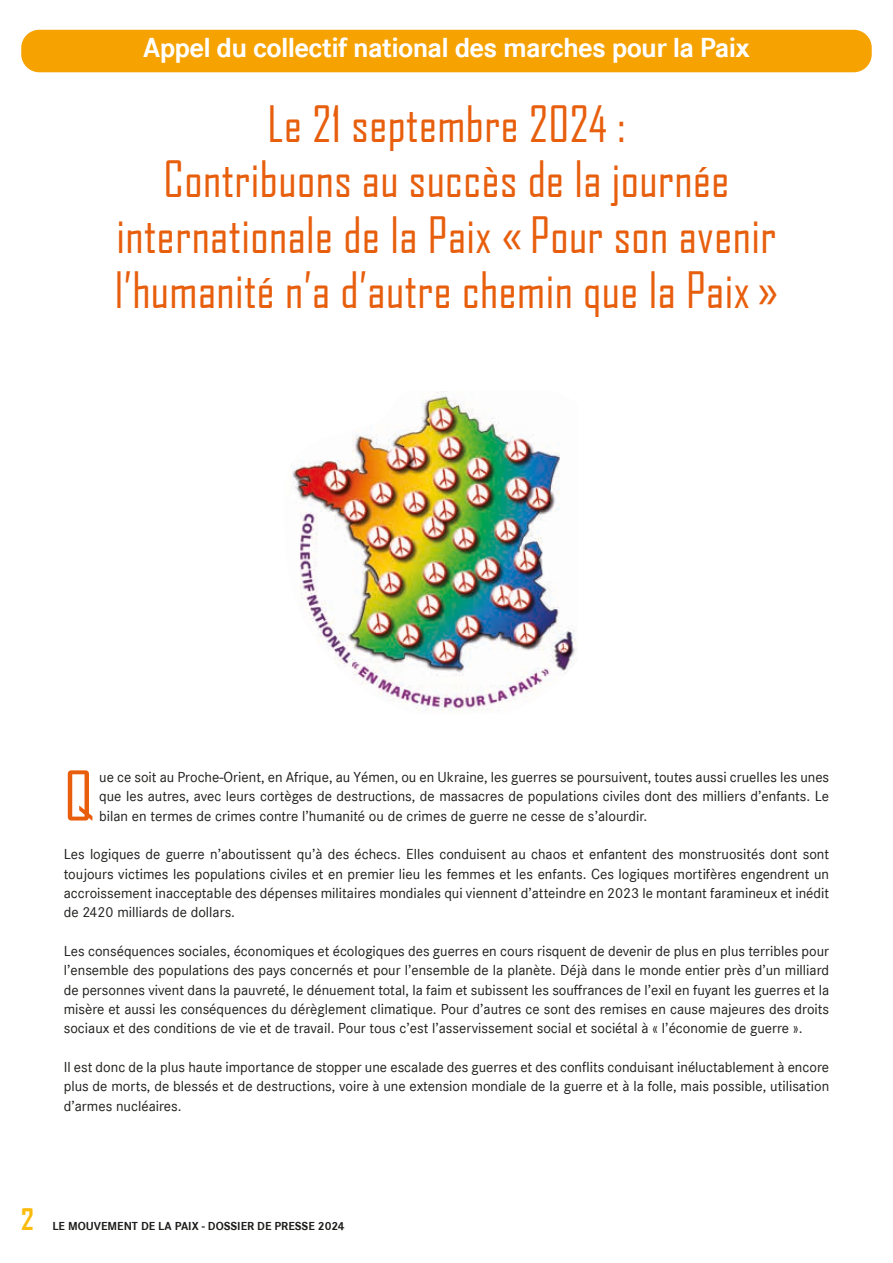
<style>
.page{position:relative;width:893px;height:1263px;background:#fff}
.page>*{position:absolute;margin:0;border:0;box-sizing:border-box;transform-origin:0 0}
.t1{font:65.7px "Agency FB";color:#e85e0d}
.t2{font:48px/55.5px "Agency FB";letter-spacing:.01em;color:#e75e0d;text-align:center}
.t3{font:700 28.5px "Corporate S";letter-spacing:-.025em;color:#fff}
.t4{font:700 28.5px "Agency FB";color:#fbbb0e}
.t5{font:15px/19.4px "Corporate S";color:#1d1d1b;text-align:justify}
.t6{font:700 12px "Corporate S";color:#1d1d1b}
</style>
<div class="page">
<div style="left:21px;top:30px;width:851px;height:42px;background:#f6a200;border-radius:18px"></div>
<img style="left:291px;top:391px;width:286px;height:321px">
<h3 class="t3" style="left:143px;top:31px;width:608px">Appel du collectif national des marches pour la Paix</h3>
<h2 class="t2" style="left:115px;top:95px;width:665px">Le 21 septembre 2024 :<br>Contribuons au succès de la journée internationale de la Paix « Pour son avenir l’humanité n’a d’autre chemin que la Paix »</h2>
<h1 class="t1" style="left:64px;top:756px;width:31px">Q</h1>
<p class="t5" style="left:99px;top:767px;width:731px">ue ce soit au Proche-Orient, en Afrique, au Yémen, ou en Ukraine, les guerres se poursuivent, toutes aussi cruelles les unes que les autres, avec leurs cortèges de destructions, de massacres de populations civiles dont des milliers d’enfants. Le bilan en termes de crimes contre l’humanité ou de crimes de guerre ne cesse de s’alourdir.</p>
<p class="t5" style="left:64px;top:845px;width:767px">Les logiques de guerre n’aboutissent qu’à des échecs. Elles conduisent au chaos et enfantent des monstruosités dont sont toujours victimes les populations civiles et en premier lieu les femmes et les enfants. Ces logiques mortifères engendrent un accroissement inacceptable des dépenses militaires mondiales qui viennent d’atteindre en 2023 le montant faramineux et inédit de 2420 milliards de dollars.</p>
<p class="t5" style="left:64px;top:941px;width:767px">Les conséquences sociales, économiques et écologiques des guerres en cours risquent de devenir de plus en plus terribles pour l’ensemble des populations des pays concernés et pour l’ensemble de la planète. Déjà dans le monde entier près d’un milliard de personnes vivent dans la pauvreté, le dénuement total, la faim et subissent les souffrances de l’exil en fuyant les guerres et la misère et aussi les conséquences du dérèglement climatique. Pour d’autres ce sont des remises en cause majeures des droits sociaux et des conditions de vie et de travail. Pour tous c’est l’asservissement social et sociétal à « l’économie de guerre ».</p>
<p class="t5" style="left:64px;top:1057px;width:767px">Il est donc de la plus haute importance de stopper une escalade des guerres et des conflits conduisant inéluctablement à encore plus de morts, de blessés et de destructions, voire à une extension mondiale de la guerre et à la folle, mais possible, utilisation d’armes nucléaires.</p>
<h3 class="t4" style="left:21px;top:1201px;width:14px">2</h3>
<p class="t6" style="left:52px;top:1219px;width:294px">LE MOUVEMENT DE LA PAIX - DOSSIER DE PRESSE 2024</p>
</div>
